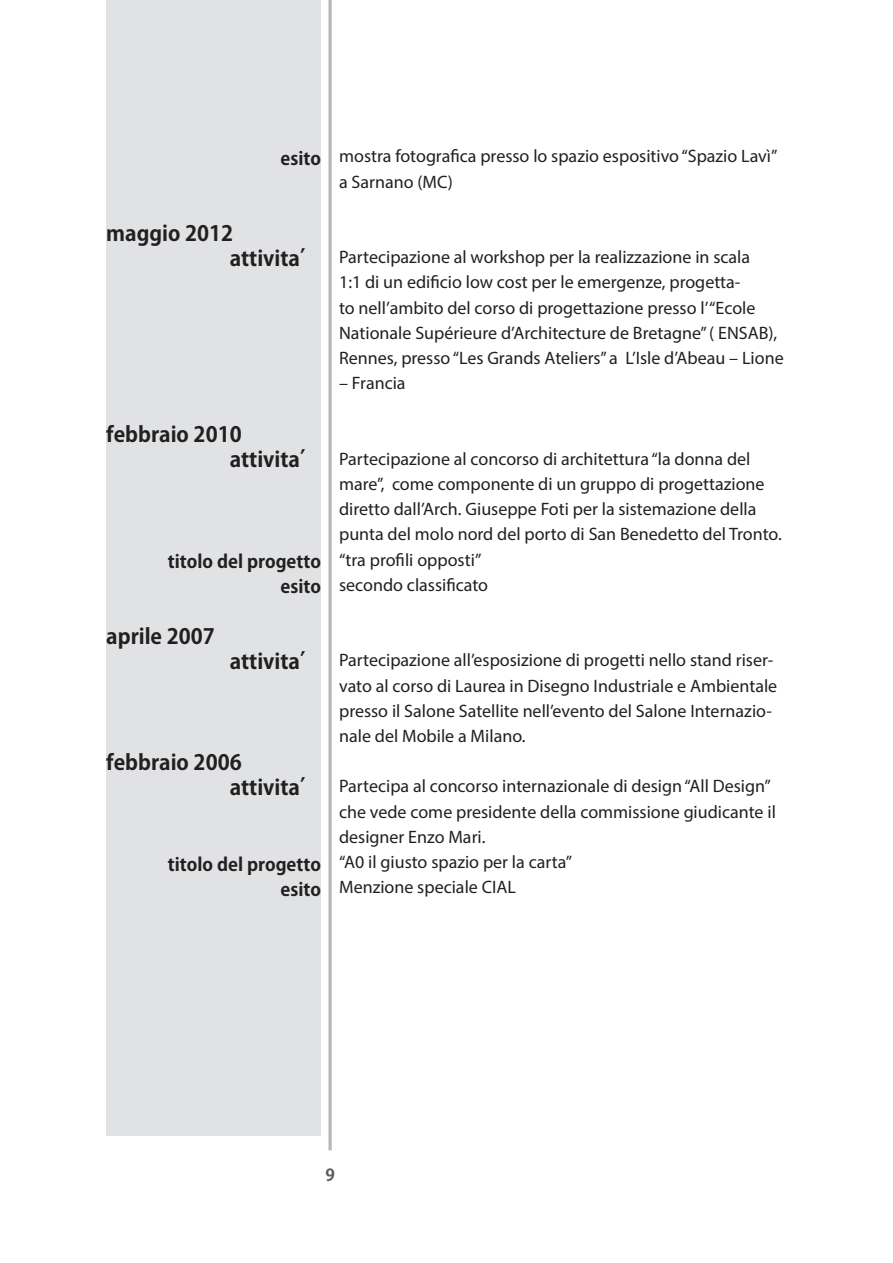
<style>
.page{position:relative;width:893px;height:1263px;background:#fff}
.page>*{position:absolute;margin:0;border:0;box-sizing:border-box;transform-origin:0 0}
.t1{font:700 21px/25.2px "Adobe Gothic Std";color:#231f20}
.t2{font:18px/25.2px "Myriad Pro";color:#231f20}
.t3{font:700 18px/25.2px "Adobe Gothic Std";color:#231f20;text-align:right}
.t4{font:700 16.5px "Adobe Gothic Std";color:#5c5c5f}
</style>
<div class="page">
<div style="left:106px;top:0;width:215px;height:1135px;background:#e1e2e4"></div>
<svg style="left:328px;top:0;width:4px;height:1150px;background:#c2c3c6"></svg>
<p class="t3" style="left:281px;top:146px;width:42px">esito</p>
<p class="t1" style="left:230px;top:221px;width:93px;text-indent:-123px">maggio 2012 attivita’</p>
<p class="t1" style="left:230px;top:422px;width:93px;text-indent:-123px">febbraio 2010 attivita’</p>
<p class="t3" style="left:168px;top:549px;width:155px">titolo del progetto esito</p>
<p class="t1" style="left:106px;top:624px;width:110px">aprile 2007</p>
<p class="t1" style="left:230px;top:649px;width:93px">attivita’</p>
<p class="t1" style="left:230px;top:750px;width:93px;text-indent:-123px">febbraio 2006 attivita’</p>
<p class="t3" style="left:168px;top:852px;width:155px">titolo del progetto esito</p>
<p class="t2" style="left:339px;top:143px;width:440px">mostra fotografica presso lo spazio espositivo “Spazio Lavì” a Sarnano (MC)</p>
<p class="t2" style="left:339px;top:244px;width:446px">Partecipazione al workshop per la realizzazione in scala<br>1:1 di un edificio low cost per le emergenze, progetta-<br>to nell’ambito del corso di progettazione presso l’“Ecole Nationale Supérieure d’Architecture de Bretagne” ( ENSAB), Rennes, presso “Les Grands Ateliers” a L’Isle d’Abeau – Lione</p>
<p class="t2" style="left:339px;top:370px;width:68px">– Francia</p>
<p class="t2" style="left:339px;top:446px;width:444px">Partecipazione al concorso di architettura “la donna del mare”, come componente di un gruppo di progettazione diretto dall’Arch. Giuseppe Foti per la sistemazione della punta del molo nord del porto di San Benedetto del Tronto. “tra profili opposti”<br>secondo classificato</p>
<p class="t2" style="left:339px;top:647px;width:440px">Partecipazione all’esposizione di progetti nello stand riser&shy;vato al corso di Laurea in Disegno Industriale e Ambientale presso il Salone Satellite nell’evento del Salone Internazio&shy;nale del Mobile a Milano.</p>
<p class="t2" style="left:339px;top:773px;width:438px">Partecipa al concorso internazionale di design “All Design” che vede come presidente della commissione giudicante il designer Enzo Mari.<br>“A0 il giusto spazio per la carta”<br>Menzione speciale CIAL</p>
<p class="t4" style="left:325px;top:1165px;width:11px">9</p>
</div>
